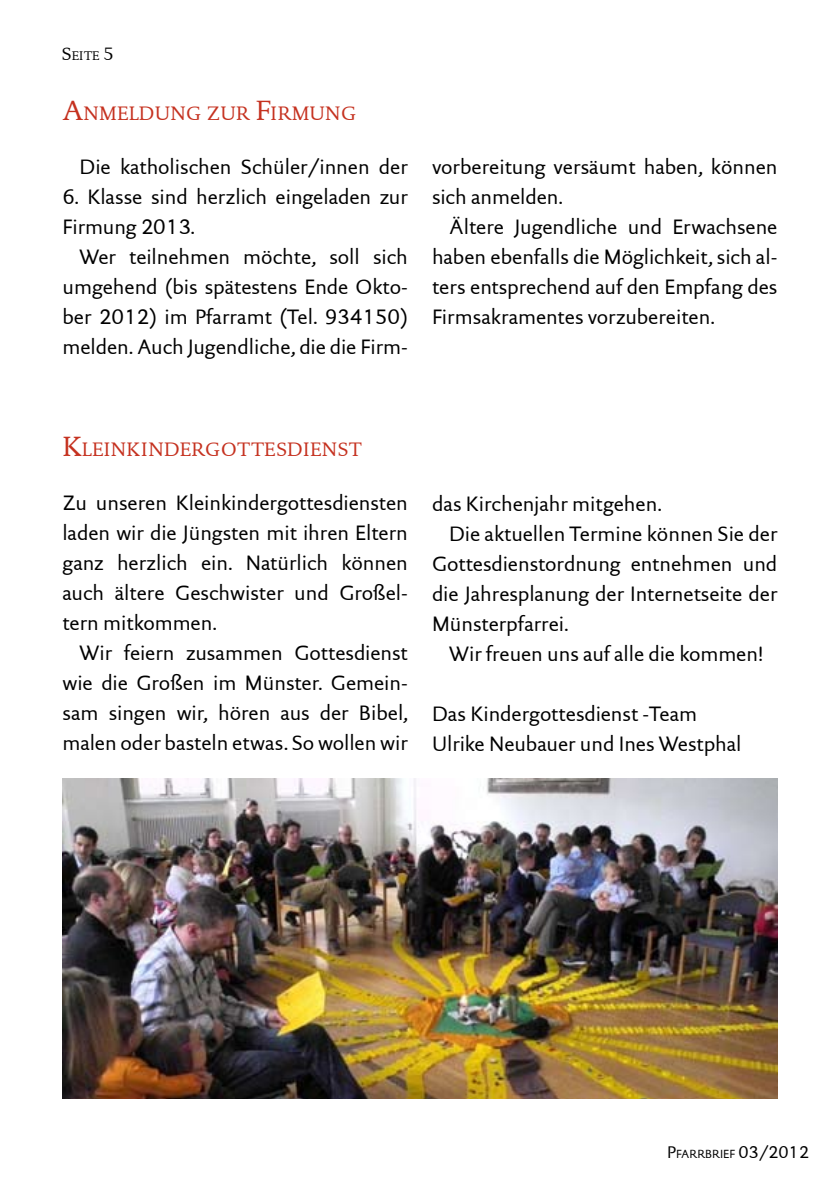
<style>
.page{position:relative;width:840px;height:1191px;background:#fff}
.page>*{position:absolute;margin:0;border:0;box-sizing:border-box;transform-origin:0 0}
.t1{font:21px/30px "DTL Documenta Sans T";letter-spacing:-.005em;color:#000;text-align:justify}
.t2{font:19.6px "DTL Documenta T";color:#c5311f}
.t3{font:12.6px "DTL Documenta T";color:#000}
.t4{font:11.8px "DTL Documenta Sans T";color:#000}
.s1{font-size:18px}
.s2{font-size:28px}
.s3{font-size:17px}
</style>
<div class="page">
<img style="left:62px;top:778px;width:715px;height:320px">
<p class="t3" style="left:62px;top:48px;width:53px"><span class="s1">S</span>EITE <span class="s1">5</span></p>
<p class="t2" style="left:62px;top:102px;width:293px"><span class="s2">A</span>NMELDUNG ZUR <span class="s2">F</span>IRMUNG</p>
<p class="t1" style="left:79px;top:152px;width:330px">Die katholischen Schüler/innen der</p>
<p class="t1" style="left:62px;top:182px;width:347px">6. Klasse sind herzlich eingeladen zur<br>Firmung 2013.</p>
<p class="t1" style="left:62px;top:242px;width:347px;text-indent:17px">Wer teilnehmen möchte, soll sich umgehend (bis spätestens Ende Okto&shy;ber 2012) im Pfarramt (Tel. 934150) melden. Auch Jugendliche, die die Firm-</p>
<p class="t1" style="left:432px;top:152px;width:347px">vorbereitung versäumt haben, können sich anmelden.</p>
<p class="t1" style="left:432px;top:212px;width:347px;text-indent:17px">Ältere Jugendliche und Erwachsene haben ebenfalls die Möglichkeit, sich al&shy;ters entsprechend auf den Empfang des Firmsakramentes vorzubereiten.</p>
<p class="t2" style="left:62px;top:438px;width:300px"><span class="s2">K</span>LEINKINDERGOTTESDIENST</p>
<p class="t1" style="left:62px;top:488px;width:347px">Zu unseren Kleinkindergottesdiensten laden wir die Jüngsten mit ihren Eltern ganz herzlich ein. Natürlich können auch ältere Geschwister und Großel&shy;tern mitkommen.</p>
<p class="t1" style="left:62px;top:638px;width:347px;text-indent:17px">Wir feiern zusammen Gottesdienst wie die Großen im Münster. Gemein&shy;sam singen wir, hören aus der Bibel, malen oder basteln etwas. So wollen wir</p>
<p class="t1" style="left:432px;top:489px;width:231px">das Kirchenjahr mitgehen.</p>
<p class="t1" style="left:449px;top:519px;width:330px">Die aktuellen Termine können Sie der</p>
<p class="t1" style="left:432px;top:549px;width:347px">Gottesdienstordnung entnehmen und</p>
<p class="t1" style="left:432px;top:579px;width:347px">die Jahresplanung der Internetseite der</p>
<p class="t1" style="left:432px;top:609px;width:138px">Münsterpfarrei.</p>
<p class="t1" style="left:449px;top:639px;width:315px">Wir freuen uns auf alle die kommen!</p>
<p class="t1" style="left:432px;top:699px;width:311px">Das Kindergottesdienst -Team<br>Ulrike Neubauer und Ines Westphal</p>
<p class="t4" style="left:666px;top:1147px;width:143px"><span class="s3">P</span>FARRBRIEF <span class="s3">03/2012</span></p>
</div>
